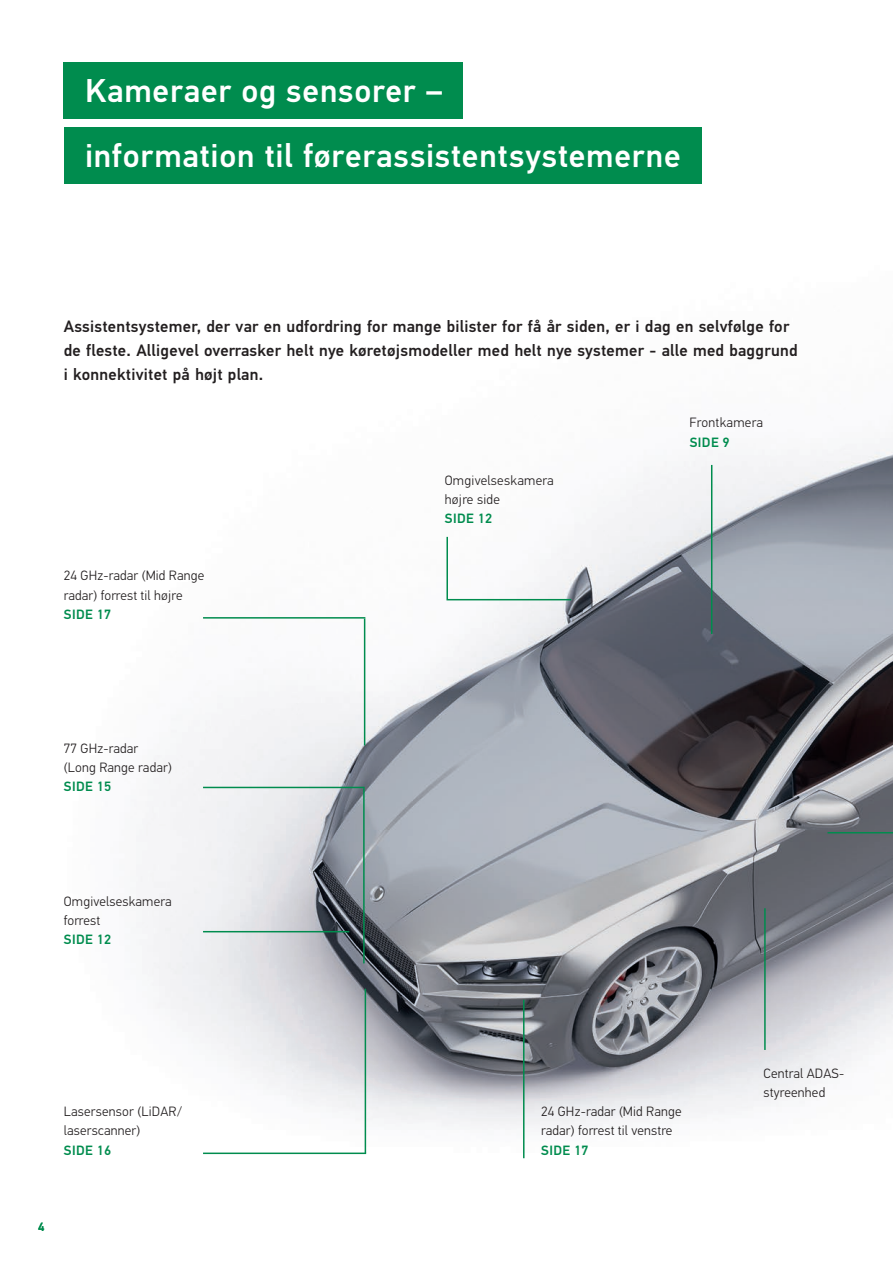
<style>
.page{position:relative;width:893px;height:1263px;background:#fff}
.page>*{position:absolute;margin:0;border:0;box-sizing:border-box;transform-origin:0 0}
.t1{font:500 33px/64.8px "Hella DIN Universal";letter-spacing:.02em;color:#fff}
.t2{font:500 16.5px/24px "Hella DIN Universal";letter-spacing:.015em;color:#231f20}
.t3{font:300 13.5px/19.2px "Hella DIN Universal";letter-spacing:.015em;color:#231f20}
.t4{font:500 13.5px "Hella DIN Universal";letter-spacing:.035em;color:#008c4e}
.t5{font:500 12px "Hella DIN Universal";color:#008c4e}
</style>
<div class="page">
<img style="left:140px;top:448px;width:753px;height:711px">
<div style="left:64px;top:62px;width:399px;height:57px;background:#008c4e"></div>
<div style="left:64px;top:127px;width:637px;height:56px;background:#008c4e"></div>
<hr style="left:203px;top:787px;width:162px;height:1px;background:#008c4e">
<hr style="left:203px;top:931px;width:146px;height:1px;background:#008c4e">
<hr style="left:203px;top:1152px;width:163px;height:2px;background:#008c4e">
<hr style="left:203px;top:617px;width:162px;height:2px;background:#008c4e">
<hr style="left:365px;top:989px;width:1px;height:164px;background:#008c4e">
<hr style="left:523px;top:1000px;width:1px;height:158px;background:#008c4e">
<hr style="left:364px;top:619px;width:1px;height:126px;background:#008c4e">
<hr style="left:363px;top:788px;width:2px;height:175px;background:#008c4e">
<hr style="left:448px;top:599px;width:123px;height:1px;background:#008c4e">
<hr style="left:711px;top:465px;width:1px;height:169px;background:#008c4e">
<hr style="left:446px;top:537px;width:2px;height:63px;background:#008c4e">
<hr style="left:764px;top:908px;width:2px;height:142px;background:#008c4e">
<hr style="left:827px;top:832px;width:66px;height:1px;background:#008c4e">
<h1 class="t1" style="left:85px;top:61px;width:597px">Kameraer og sensorer –<br>information til førerassistentsystemerne</h1>
<p class="t2" style="left:64px;top:315px;width:735px">Assistentsystemer, der var en udfordring for mange bilister for få år siden, er i dag en selvfølge for de fleste. Alligevel overrasker helt nye køretøjsmodeller med helt nye systemer - alle med baggrund i konnektivitet på højt plan.</p>
<p class="t3" style="left:64px;top:567px;width:142px">24 GHz-radar (Mid Range radar) forrest til højre</p>
<p class="t4" style="left:64px;top:605px;width:49px">SIDE 17</p>
<p class="t3" style="left:445px;top:471px;width:110px">Omgivelseskamera højre side</p>
<p class="t4" style="left:445px;top:510px;width:49px">SIDE 12</p>
<p class="t3" style="left:690px;top:414px;width:75px">Frontkamera</p>
<p class="t4" style="left:690px;top:433px;width:41px">SIDE 9</p>
<p class="t3" style="left:64px;top:739px;width:109px">77 GHz-radar (Long Range radar)</p>
<p class="t4" style="left:64px;top:778px;width:49px">SIDE 15</p>
<p class="t3" style="left:64px;top:892px;width:109px">Omgivelseskamera forrest</p>
<p class="t4" style="left:64px;top:931px;width:49px">SIDE 12</p>
<p class="t3" style="left:64px;top:1103px;width:120px">Lasersensor (LiDAR/ laserscanner)</p>
<p class="t4" style="left:64px;top:1141px;width:49px">SIDE 16</p>
<p class="t5" style="left:38px;top:1219px;width:8px">4</p>
<p class="t3" style="left:541px;top:1103px;width:142px">24 GHz-radar (Mid Range radar) forrest til venstre</p>
<p class="t4" style="left:541px;top:1141px;width:49px">SIDE 17</p>
<p class="t3" style="left:764px;top:1065px;width:82px">Central ADAS&shy;styreenhed</p>
</div>
